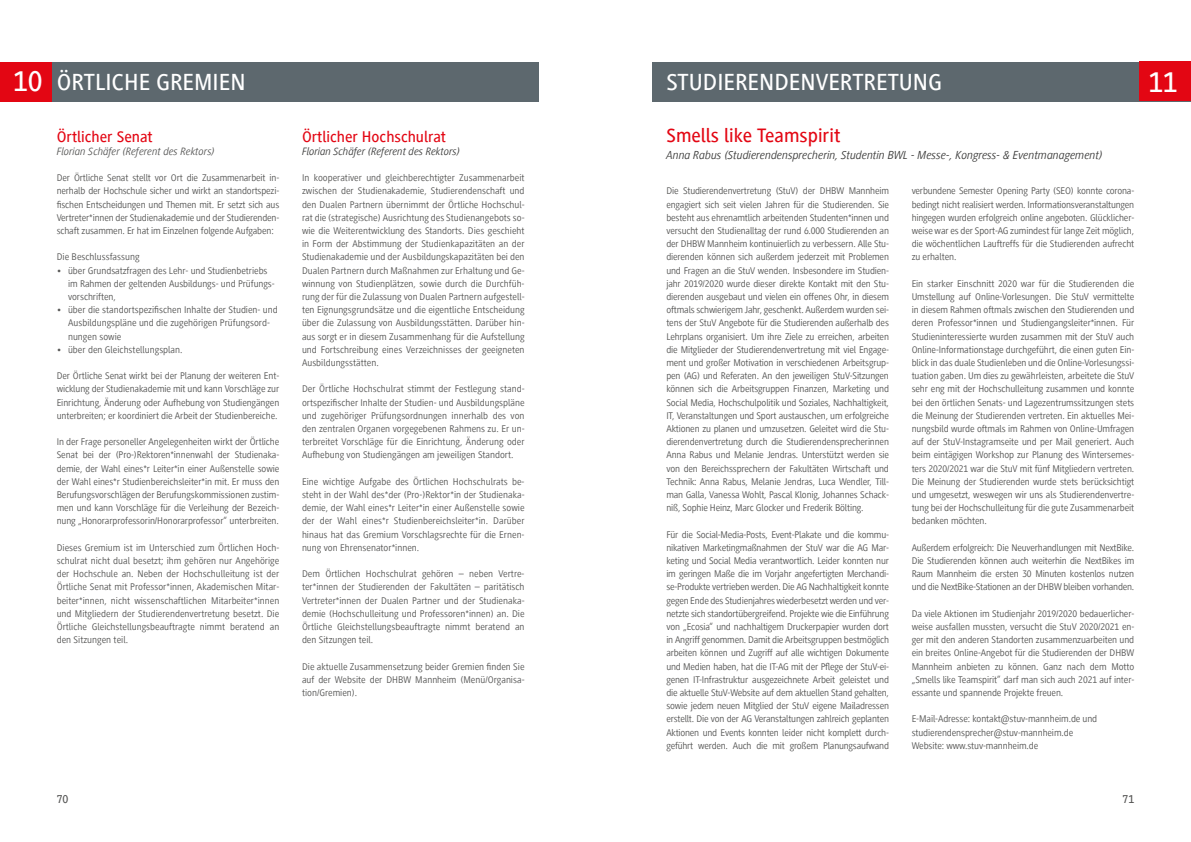
<style>
.page{position:relative;width:1191px;height:842px;background:#fff}
.page>*{position:absolute;margin:0;border:0;box-sizing:border-box;transform-origin:0 0}
.t1{font:500 30px "Generis Sans Com";color:#fff}
.t2{font:500 24px "Generis Sans Com";color:#fff}
.t3{font:500 20px "Generis Sans Com";color:#e30613}
.t4{font:500 16px "Generis Sans Com";color:#e30613}
.t5{font:italic 12px "Generis Sans Com";color:#3c3c3b}
.t6{font:500 12px "Generis Sans Com";color:#575756}
.t7{font:italic 11px "Generis Sans Com";color:#575756}
.t8{font:italic 11px "Generis Sans Com";color:#3c3c3b}
.t9{font:10px/13.2px "Generis Sans Com";letter-spacing:-.01em;color:#575756;text-align:justify}
.s1{font-size:30px}
</style>
<div class="page">
<div style="left:652px;top:62px;width:539px;height:40px;background:#5d686e"></div>
<div style="left:1140px;top:62px;width:51px;height:39px;background:#e30613"></div>
<div style="left:0;top:62px;width:539px;height:40px;background:#5d686e"></div>
<div style="left:0;top:62px;width:51px;height:40px;background:#e30613"></div>
<h2 class="t2" style="left:13px;top:69px;width:234px"><span class="s1">10</span> ÖRTLICHE GREMIEN</h2>
<h2 class="t2" style="left:666px;top:69px;width:277px">STUDIERENDENVERTRETUNG</h2>
<h1 class="t1" style="left:1148px;top:66px;width:31px">11</h1>
<h3 class="t4" style="left:57px;top:128px;width:98px">Örtlicher Senat</h3>
<p class="t7" style="left:57px;top:145px;width:160px">Florian Schäfer (Referent des Rektors)</p>
<p class="t9" style="left:57px;top:171px;width:224px">Der Örtliche Senat stellt vor Ort die Zusammenarbeit in&shy;nerhalb der Hochschule sicher und wirkt an standortspezi&shy;fischen Entscheidungen und Themen mit. Er setzt sich aus Vertreter*innen der Studienakademie und der Studierenden&shy;schaft zusammen. Er hat im Einzelnen folgende Aufgaben:</p>
<p class="t9" style="left:57px;top:251px;width:84px">Die Beschlussfassung</p>
<p class="t9" style="left:68px;top:264px;width:208px;text-align:left;text-indent:-11px">• über Grundsatzfragen des Lehr- und Studienbetriebs im Rahmen der geltenden Ausbildungs- und Prüfungs&shy;vorschriften,</p>
<p class="t9" style="left:68px;top:303px;width:211px;text-align:left;text-indent:-11px">• über die standortspezifischen Inhalte der Studien- und<br>Ausbildungspläne und die zugehörigen Prüfungsord&shy;nungen sowie</p>
<p class="t9" style="left:57px;top:343px;width:127px">• über den Gleichstellungsplan.</p>
<p class="t9" style="left:57px;top:369px;width:224px">Der Örtliche Senat wirkt bei der Planung der weiteren Ent&shy;wicklung der Studienakademie mit und kann Vorschläge zur Einrichtung, Änderung oder Aufhebung von Studiengängen unterbreiten; er koordiniert die Arbeit der Studienbereiche.</p>
<p class="t9" style="left:57px;top:435px;width:224px">In der Frage personeller Angelegenheiten wirkt der Örtliche Senat bei der (Pro-)Rektoren*innenwahl der Studienaka&shy;demie, der Wahl eines*r Leiter*in einer Außenstelle sowie der Wahl eines*r Studienbereichsleiter*in mit. Er muss den Berufungsvorschlägen der Berufungskommissionen zustim&shy;men und kann Vorschläge für die Verleihung der Bezeich&shy;nung „Honorarprofessorin/Honorarprofessor“ unterbreiten.</p>
<p class="t9" style="left:57px;top:541px;width:224px">Dieses Gremium ist im Unterschied zum Örtlichen Hoch&shy;schulrat nicht dual besetzt; ihm gehören nur Angehörige der Hochschule an. Neben der Hochschulleitung ist der Örtliche Senat mit Professor*innen, Akademischen Mitar&shy;beiter*innen, nicht wissenschaftlichen Mitarbeiter*innen und Mitgliedern der Studierendenvertretung besetzt. Die Örtliche Gleichstellungsbeauftragte nimmt beratend an den Sitzungen teil.</p>
<h3 class="t4" style="left:302px;top:128px;width:146px">Örtlicher Hochschulrat</h3>
<p class="t8" style="left:302px;top:145px;width:160px">Florian Schäfer (Referent des Rektors)</p>
<p class="t9" style="left:302px;top:171px;width:224px">In kooperativer und gleichberechtigter Zusammenarbeit zwischen der Studienakademie, Studierendenschaft und den Dualen Partnern übernimmt der Örtliche Hochschul&shy;rat die (strategische) Ausrichtung des Studienangebots so&shy;wie die Weiterentwicklung des Standorts. Dies geschieht in Form der Abstimmung der Studienkapazitäten an der Studienakademie und der Ausbildungskapazitäten bei den Dualen Partnern durch Maßnahmen zur Erhaltung und Ge&shy;winnung von Studienplätzen, sowie durch die Durchfüh&shy;rung der für die Zulassung von Dualen Partnern aufgestell&shy;ten Eignungsgrundsätze und die eigentliche Entscheidung über die Zulassung von Ausbildungsstätten. Darüber hin&shy;aus sorgt er in diesem Zusammenhang für die Aufstellung und Fortschreibung eines Verzeichnisses der geeigneten Ausbildungsstätten.</p>
<p class="t9" style="left:302px;top:383px;width:224px">Der Örtliche Hochschulrat stimmt der Festlegung stand&shy;ortspezifischer Inhalte der Studien- und Ausbildungspläne und zugehöriger Prüfungsordnungen innerhalb des von den zentralen Organen vorgegebenen Rahmens zu. Er un&shy;terbreitet Vorschläge für die Einrichtung, Änderung oder Aufhebung von Studiengängen am jeweiligen Standort.</p>
<p class="t9" style="left:302px;top:475px;width:224px">Eine wichtige Aufgabe des Örtlichen Hochschulrats be&shy;steht in der Wahl des*der (Pro-)Rektor*in der Studienaka&shy;demie, der Wahl eines*r Leiter*in einer Außenstelle sowie der der Wahl eines*r Studienbereichsleiter*in. Darüber hinaus hat das Gremium Vorschlagsrechte für die Ernen&shy;nung von Ehrensenator*innen.</p>
<p class="t9" style="left:302px;top:567px;width:224px">Dem Örtlichen Hochschulrat gehören – neben Vertre&shy;ter*innen der Studierenden der Fakultäten – paritätisch Vertreter*innen der Dualen Partner und der Studienaka&shy;demie (Hochschulleitung und Professoren*innen) an. Die Örtliche Gleichstellungsbeauftragte nimmt beratend an den Sitzungen teil.</p>
<p class="t9" style="left:302px;top:660px;width:224px">Die aktuelle Zusammensetzung beider Gremien finden Sie auf der Website der DHBW Mannheim (Menü/Organisa&shy;tion/Gremien).</p>
<h3 class="t3" style="left:666px;top:125px;width:176px">Smells like Teamspirit</h3>
<p class="t5" style="left:666px;top:149px;width:438px">Anna Rabus (Studierendensprecherin, Studentin BWL - Messe-, Kongress- &amp; Eventmanagement)</p>
<p class="t9" style="left:666px;top:185px;width:224px">Die Studierendenvertretung (StuV) der DHBW Mannheim engagiert sich seit vielen Jahren für die Studierenden. Sie besteht aus ehrenamtlich arbeitenden Studenten*innen und versucht den Studienalltag der rund 6.000 Studierenden an der DHBW Mannheim kontinuierlich zu verbessern. Alle Stu&shy;dierenden können sich außerdem jederzeit mit Problemen und Fragen an die StuV wenden. Insbesondere im Studien&shy;jahr 2019/2020 wurde dieser direkte Kontakt mit den Stu&shy;dierenden ausgebaut und vielen ein offenes Ohr, in diesem oftmals schwierigem Jahr, geschenkt. Außerdem wurden sei&shy;tens der StuV Angebote für die Studierenden außerhalb des Lehrplans organisiert. Um ihre Ziele zu erreichen, arbeiten die Mitglieder der Studierendenvertretung mit viel Engage&shy;ment und großer Motivation in verschiedenen Arbeitsgrup&shy;pen (AG) und Referaten. An den jeweiligen StuV-Sitzungen können sich die Arbeitsgruppen Finanzen, Marketing und Social Media, Hochschulpolitik und Soziales, Nachhaltigkeit, IT, Veranstaltungen und Sport austauschen, um erfolgreiche Aktionen zu planen und umzusetzen. Geleitet wird die Stu&shy;dierendenvertretung durch die Studierendensprecherinnen Anna Rabus und Melanie Jendras. Unterstützt werden sie von den Bereichssprechern der Fakultäten Wirtschaft und Technik: Anna Rabus, Melanie Jendras, Luca Wendler, Till&shy;man Galla, Vanessa Wohlt, Pascal Klonig, Johannes Schack&shy;niß, Sophie Heinz, Marc Glocker und Frederik Bölting.</p>
<p class="t9" style="left:666px;top:528px;width:224px">Für die Social-Media-Posts, Event-Plakate und die kommu&shy;nikativen Marketingmaßnahmen der StuV war die AG Mar&shy;keting und Social Media verantwortlich. Leider konnten nur im geringen Maße die im Vorjahr angefertigten Merchandi&shy;se-Produkte vertrieben werden. Die AG Nachhaltigkeit konnte gegen Ende des Studienjahres wiederbesetzt werden und ver&shy;netzte sich standortübergreifend. Projekte wie die Einführung von „Ecosia“ und nachhaltigem Druckerpapier wurden dort in Angriff genommen. Damit die Arbeitsgruppen bestmöglich arbeiten können und Zugriff auf alle wichtigen Dokumente und Medien haben, hat die IT-AG mit der Pflege der StuV-ei&shy;genen IT-Infrastruktur ausgezeichnete Arbeit geleistet und die aktuelle StuV-Website auf dem aktuellen Stand gehalten, sowie jedem neuen Mitglied der StuV eigene Mailadressen erstellt. Die von der AG Veranstaltungen zahlreich geplanten Aktionen und Events konnten leider nicht komplett durch&shy;geführt werden. Auch die mit großem Planungsaufwand</p>
<p class="t9" style="left:911px;top:185px;width:224px">verbundene Semester Opening Party (SEO) konnte corona&shy;bedingt nicht realisiert werden. Informationsveranstaltungen hingegen wurden erfolgreich online angeboten. Glücklicher&shy;weise war es der Sport-AG zumindest für lange Zeit möglich, die wöchentlichen Lauftreffs für die Studierenden aufrecht zu erhalten.</p>
<p class="t9" style="left:911px;top:277px;width:224px">Ein starker Einschnitt 2020 war für die Studierenden die Umstellung auf Online-Vorlesungen. Die StuV vermittelte in diesem Rahmen oftmals zwischen den Studierenden und deren Professor*innen und Studiengangsleiter*innen. Für Studieninteressierte wurden zusammen mit der StuV auch Online-Informationstage durchgeführt, die einen guten Ein&shy;blick in das duale Studienleben und die Online-Vorlesungssi&shy;tuation gaben. Um dies zu gewährleisten, arbeitete die StuV sehr eng mit der Hochschulleitung zusammen und konnte bei den örtlichen Senats- und Lagezentrumssitzungen stets die Meinung der Studierenden vertreten. Ein aktuelles Mei&shy;nungsbild wurde oftmals im Rahmen von Online-Umfragen auf der StuV-Instagramseite und per Mail generiert. Auch beim eintägigen Workshop zur Planung des Wintersemes&shy;ters 2020/2021 war die StuV mit fünf Mitgliedern vertreten.<br>Die Meinung der Studierenden wurde stets berücksichtigt und umgesetzt, weswegen wir uns als Studierendenvertre&shy;tung bei der Hochschulleitung für die gute Zusammenarbeit bedanken möchten.</p>
<p class="t9" style="left:911px;top:541px;width:224px">Außerdem erfolgreich: Die Neuverhandlungen mit NextBike.<br>Die Studierenden können auch weiterhin die NextBikes im Raum Mannheim die ersten 30 Minuten kostenlos nutzen und die NextBike-Stationen an der DHBW bleiben vorhanden.</p>
<p class="t9" style="left:911px;top:607px;width:224px">Da viele Aktionen im Studienjahr 2019/2020 bedauerlicher&shy;weise ausfallen mussten, versucht die StuV 2020/2021 en&shy;ger mit den anderen Standorten zusammenzuarbeiten und ein breites Online-Angebot für die Studierenden der DHBW Mannheim anbieten zu können. Ganz nach dem Motto „Smells like Teamspirit” darf man sich auch 2021 auf inter&shy;essante und spannende Projekte freuen.</p>
<p class="t9" style="left:911px;top:713px;width:187px;text-align:left">E-Mail-Adresse: kontakt@stuv-mannheim.de und studierendensprecher@stuv-mannheim.de<br>Website: www.stuv-mannheim.de</p>
<p class="t6" style="left:57px;top:792px;width:13px">70</p>
<p class="t6" style="left:1122px;top:792px;width:13px">71</p>
</div>
